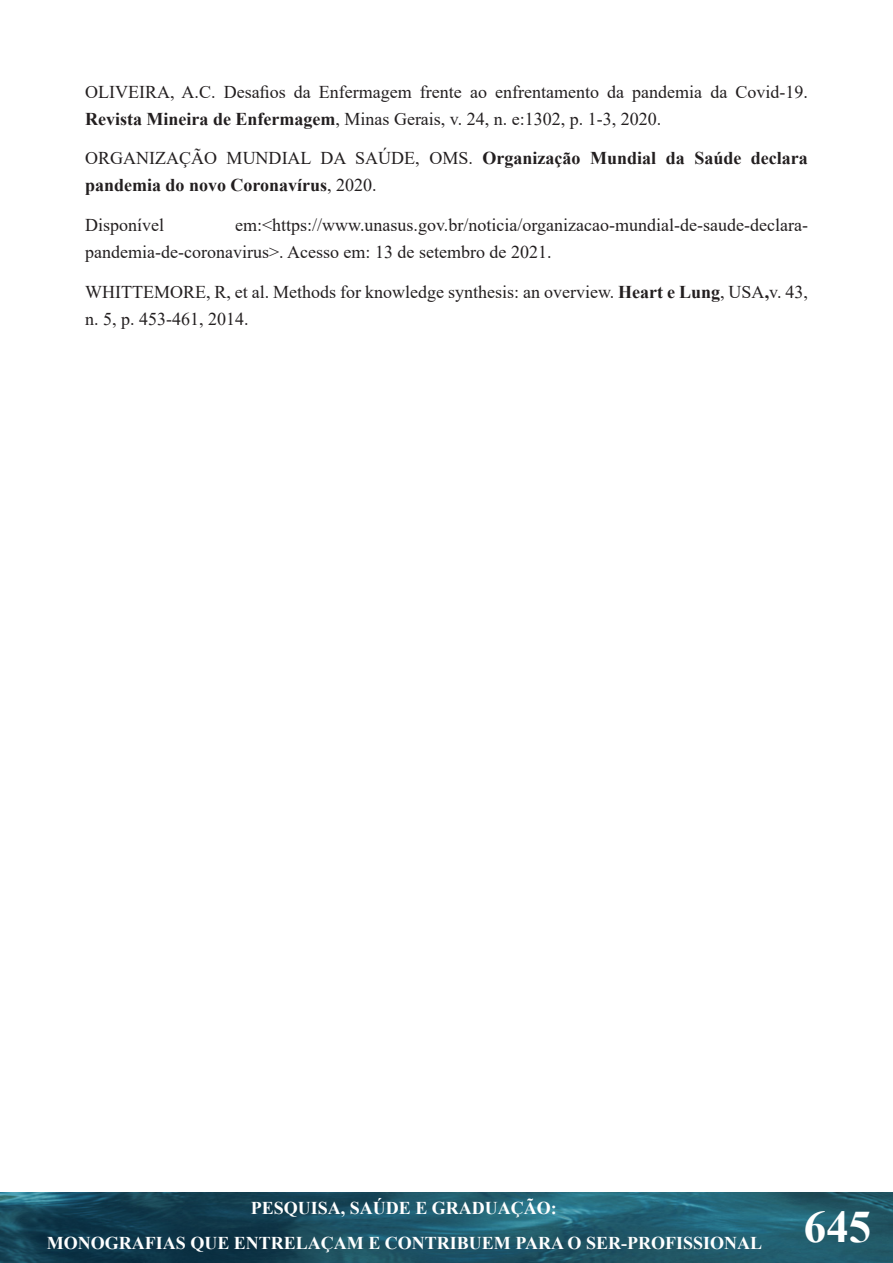
<style>
.page{position:relative;width:893px;height:1263px;background:#fff}
.page>*{position:absolute;margin:0;border:0;box-sizing:border-box;transform-origin:0 0}
.t1{font:700 45px "Times New Roman";color:#fff}
.t2{font:18px/27px "Times New Roman";color:#231f20}
.t3{font:700 18px/27px "Times New Roman";color:#231f20}
.t4{font:700 18px/35.5px "Times New Roman";color:#fff;text-align:center}
.s1{font-weight:700}
.s2{font-weight:400}
</style>
<div class="page">
<img style="left:0;top:1193px;width:893px;height:70px">
<p class="t2" style="left:85px;top:77px;width:724px">OLIVEIRA, A.C. Desafios da Enfermagem frente ao enfrentamento da pandemia da Covid-19.<br><span class="s1">Revista Mineira de Enfermagem</span>, Minas Gerais, v. 24, n. e:1302, p. 1-3, 2020.</p>
<p class="t3" style="left:85px;top:144px;width:724px"><span class="s2">ORGANIZAÇÃO MUNDIAL DA SAÚDE, OMS.</span> Organização Mundial da Saúde declara pandemia do novo Coronavírus<span class="s2">, 2020.</span></p>
<p class="t2" style="left:85px;top:211px;width:81px">Disponível</p>
<p class="t2" style="left:85px;top:211px;width:724px;text-indent:150px">em:&lt;https://www.unasus.gov.br/noticia/organizacao-mundial-de-saude-declara&shy;pandemia-de-coronavirus&gt;. Acesso em: 13 de setembro de 2021.</p>
<p class="t2" style="left:85px;top:278px;width:724px">WHITTEMORE, R, et al. Methods for knowledge synthesis: an overview. <span class="s1">Heart e Lung</span>, USA<span class="s1">,</span>v. 43, n. 5, p. 453-461, 2014.</p>
<p class="t4" style="left:47px;top:1189px;width:717px">PESQUISA, SAÚDE E GRADUAÇÃO:<br>MONOGRAFIAS QUE ENTRELAÇAM E CONTRIBUEM PARA O SER-PROFISSIONAL</p>
<h1 class="t1" style="left:804px;top:1194px;width:69px">645</h1>
</div>
